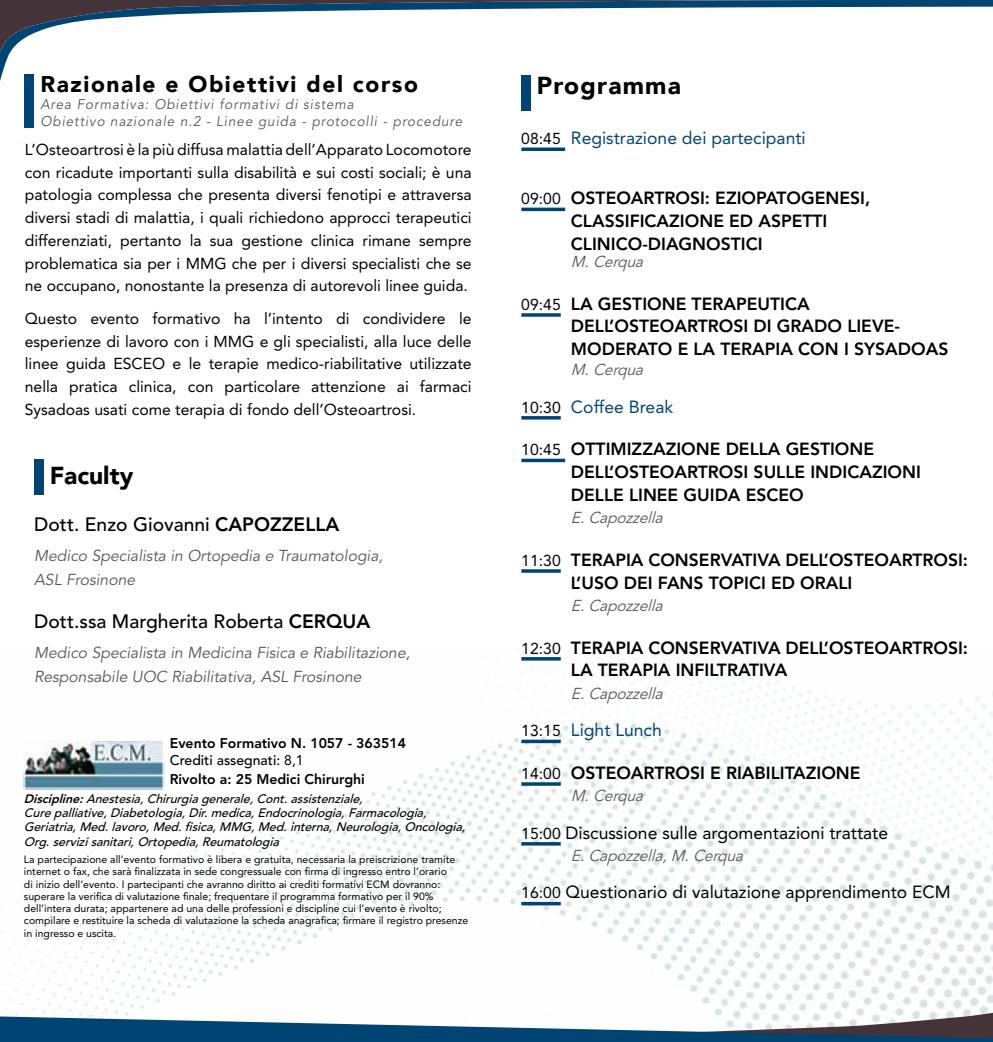
<style>
.page{position:relative;width:993px;height:1042px;background:#fff}
.page>*{position:absolute;margin:0;border:0;box-sizing:border-box;transform-origin:0 0}
.t1{font:900 24.5px "Avenir LT Pro";letter-spacing:.04em;color:#000}
.t2{font:900 24.5px "Avenir LT Pro";color:#000}
.t3{font:900 22.75px "Avenir LT Pro";letter-spacing:.07em;color:#000}
.t4{font:500 19.25px "Avenir LT Std";color:#000}
.t5{font:800 19.25px "Avenir LT Std";color:#000}
.t6{font:800 17.5px/22.8px "Avenir LT Std";color:#000}
.t7{font:17.5px "Avenir LT Std";color:#000}
.t8{font:17.5px "Avenir LT Std";color:#004473}
.t9{font:15.75px/22.8px "Avenir LT Std";color:#000;text-align:justify}
.t10{font:italic 15.75px/24.5px "Avenir LT Std";color:#575756}
.t11{font:italic 15.75px "Avenir LT Std";color:#575756}
.t12{font:italic 14px/16.8px "Avenir LT Std";letter-spacing:.07em;color:#575756;scale:.96 1}
.t13{font:800 14px/17.5px "Avenir LT Std";color:#000}
.t14{font:italic 500 12.25px/14.2px "Avenir LT Std";color:#000}
.t15{font:10.5px/12.2px "Avenir LT Std";color:#000}
.s1{font-weight:800}
.s2{font-weight:500}
.s3{font-weight:400}
.s4{font-size:15.75px;color:#000}
.s5{font-weight:400;font-size:15.75px}
.s6{font-size:15.75px}
</style>
<div class="page">
<img style="left:0;top:648px;width:992px;height:368px">
<svg style="left:0;top:0;width:992px;height:151px"></svg>
<svg style="left:61px;top:996px;width:931px;height:20px"></svg>
<svg style="left:0;top:1016px;width:992px;height:26px"></svg>
<div style="left:25px;top:75px;width:9px;height:53px;background:#004473"></div>
<div style="left:34px;top:460px;width:9px;height:35px;background:#004473"></div>
<img style="left:24px;top:741px;width:141px;height:48px">
<div style="left:521px;top:75px;width:9px;height:35px;background:#004473"></div>
<svg style="left:521px;top:147px;width:44px;height:4px"></svg>
<hr style="left:521px;top:208px;width:44px;height:3px;background:#004473">
<svg style="left:521px;top:313px;width:39px;height:4px"></svg>
<hr style="left:521px;top:416px;width:39px;height:3px;background:#004473">
<hr style="left:521px;top:459px;width:44px;height:3px;background:#004473">
<svg style="left:521px;top:569px;width:39px;height:4px"></svg>
<hr style="left:521px;top:657px;width:39px;height:3px;background:#004473">
<svg style="left:521px;top:739px;width:39px;height:4px"></svg>
<svg style="left:521px;top:782px;width:39px;height:4px"></svg>
<hr style="left:521px;top:842px;width:39px;height:3px;background:#004473">
<hr style="left:521px;top:902px;width:39px;height:3px;background:#004473">
<h2 class="t3" style="left:40px;top:71px;width:379px">Razionale e Obiettivi del corso</h2>
<p class="t12" style="left:40px;top:96px;width:441px">Area Formativa: Obiettivi formativi di sistema<br>Obiettivo nazionale n.2 - Linee guida - protocolli - procedure</p>
<p class="t9" style="left:25px;top:138px;width:448px">L’Osteoartrosi è la più diffusa malattia dell’Apparato Locomotore con ricadute importanti sulla disabilità e sui costi sociali; è una patologia complessa che presenta diversi fenotipi e attraversa diversi stadi di malattia, i quali richiedono approcci terapeutici differenziati, pertanto la sua gestione clinica rimane sempre problematica sia per i MMG</p>
<p class="t9" style="left:25px;top:252px;width:448px;text-align:right">che per i diversi specialisti che se<br>ne occupano, nonostante la presenza di autorevoli linee guida.</p>
<p class="t9" style="left:25px;top:307px;width:448px">Questo evento formativo ha l’intento di condividere le esperienze di lavoro con i MMG</p>
<p class="t9" style="left:259px;top:330px;width:213px">e gli specialisti, alla luce delle</p>
<p class="t9" style="left:25px;top:353px;width:448px;text-indent:148px">e le terapie medico-riabilitative utilizzate nella pratica clinica, con particolare attenzione ai farmaci Sysadoas usati come terapia di fondo dell’Osteoartrosi.</p>
<p class="t9" style="left:25px;top:353px;width:129px">linee guida ESCEO</p>
<h1 class="t2" style="left:50px;top:460px;width:85px">Faculty</h1>
<p class="t4" style="left:34px;top:513px;width:222px">Dott. Enzo Giovanni <span class="s1">CAPOZZE</span></p>
<p class="t5" style="left:305px;top:513px;width:35px">LLA</p>
<p class="t10" style="left:34px;top:543px;width:350px">Medico Specialista in Ortopedia e Traumatologia,<br>ASL Frosinone</p>
<p class="t4" style="left:34px;top:610px;width:268px">Dott.ssa Margherita Roberta <span class="s1">CER</span></p>
<p class="t5" style="left:326px;top:610px;width:46px">QUA</p>
<p class="t10" style="left:34px;top:640px;width:377px">Medico Specialista in Medicina Fisica e Riabilitazione,<br>Responsabile UOC Riabilitativa, ASL Frosinone</p>
<p class="t13" style="left:170px;top:734px;width:238px">Evento Formativo N. 1057 - 363514<br><span class="s2">Crediti assegnati:</span> <span class="s3">8,1</span></p>
<p class="t13" style="left:170px;top:770px;width:196px">Rivolto a: 25 Medici Chirurghi</p>
<p class="t14" style="left:24px;top:792px;width:446px"><span class="s1">Discipline:</span>Anestesia,Chirurgiagenerale,Cont.assistenziale, Curepalliative,Diabetologia,Dir.medica,Endocrinologia,Farmacologia, Geriatria,Med.lavoro,Med.fisica,MMG,Med.interna,Neurologia,Oncologia, Org.servizisanitari,Ortopedia,Reumatologia</p>
<p class="t15" style="left:24px;top:853px;width:445px">La partecipazione all’evento formativo è libera e gratuita, necessaria la preiscrizione tramite internet o fax, che sarà finalizzata in sede congressuale con firma di ingresso entro l’orario<br>di inizio dell’evento. I partecipanti che avranno diritto ai crediti formativi ECM dovranno: superare la verifica di valutazione finale; frequentare il programma formativo per il 90% dell’intera durata; appartenere ad una delle professioni e discipline cui l’evento è rivolto; compilare e restituire la scheda di valutazione la scheda anagrafica; firmare il registro presenze in ingresso e uscita.</p>
<h1 class="t1" style="left:536px;top:70px;width:146px">Programma</h1>
<p class="t8" style="left:521px;top:128px;width:286px"><span class="s4">08:45</span> Registrazione dei partecipanti</p>
<p class="t6" style="left:521px;top:187px;width:154px"><span class="s5">09:00</span> OSTEOARTROSI</p>
<p class="t6" style="left:704px;top:187px;width:22px">: EZIOP</p>
<p class="t6" style="left:570px;top:187px;width:301px;text-indent:194px">ATOGENESI,<br>CLASSI FICAZIO NE ED ASPETTI<br>CLINICO-DIAGNOSTICI</p>
<p class="t11" style="left:570px;top:253px;width:78px">M.Cerqua</p>
<p class="t6" style="left:570px;top:292px;width:240px;text-indent:-50px"><span class="s5">09:45</span> LA GESTIO NE TERAPE UTICA<br>DELL’OSTEOARTROSI</p>
<p class="t6" style="left:570px;top:315px;width:377px;text-indent:182px">DI GRADO LIEVE-<br>MODERATO E LA TERAPIA CO N I SYSADOAS</p>
<p class="t11" style="left:570px;top:361px;width:78px">M.Cerqua</p>
<p class="t8" style="left:521px;top:396px;width:153px"><span class="s4">10:30</span> Coffee Break</p>
<p class="t6" style="left:570px;top:438px;width:302px;text-indent:-50px"><span class="s5">10:45</span> OTTIMIZZAZIONE DELLA GESTIONE<br>DELL’OSTEOARTROSI</p>
<p class="t6" style="left:570px;top:460px;width:349px;text-indent:182px">SULLE INDICAZIONI<br>DELLE LINEE GUIDA ESCEO</p>
<p class="t11" style="left:570px;top:509px;width:98px">E.Capozzella</p>
<p class="t6" style="left:521px;top:548px;width:412px"><span class="s5">11:30</span> TERAPIA CO NSERVATIVA DELL’OSTEOARTROSI</p>
<p class="t6" style="left:962px;top:548px;width:7px">:</p>
<p class="t6" style="left:570px;top:571px;width:158px">L’USO DEI FANS TOPICI</p>
<p class="t6" style="left:770px;top:571px;width:80px">ED ORALI</p>
<p class="t11" style="left:570px;top:596px;width:98px">E.Capozzella</p>
<p class="t6" style="left:521px;top:636px;width:412px"><span class="s5">12:30</span> TERAPIA CO NSERVATIVA DELL’OSTEOARTROSI</p>
<p class="t6" style="left:962px;top:636px;width:7px">:</p>
<p class="t6" style="left:570px;top:659px;width:218px">LA TERAPIA INFILTRATIVA</p>
<p class="t11" style="left:570px;top:684px;width:98px">E.Capozzella</p>
<p class="t8" style="left:521px;top:720px;width:142px"><span class="s4">13:15</span> Light Lunch</p>
<p class="t6" style="left:521px;top:761px;width:154px"><span class="s5">14:00</span> OSTEOARTROSI</p>
<p class="t6" style="left:709px;top:761px;width:150px">E RIABILITAZIO NE</p>
<p class="t11" style="left:570px;top:787px;width:78px">M.Cerqua</p>
<p class="t7" style="left:521px;top:822px;width:368px"><span class="s6">15:00</span> Discussione sulle argomentazioni trattate</p>
<p class="t11" style="left:570px;top:846px;width:178px">E.Capozzella,M.Cerqua</p>
<p class="t7" style="left:521px;top:882px;width:428px"><span class="s6">16:00</span> Questionario di valutazione apprendimento ECM</p>
</div>
